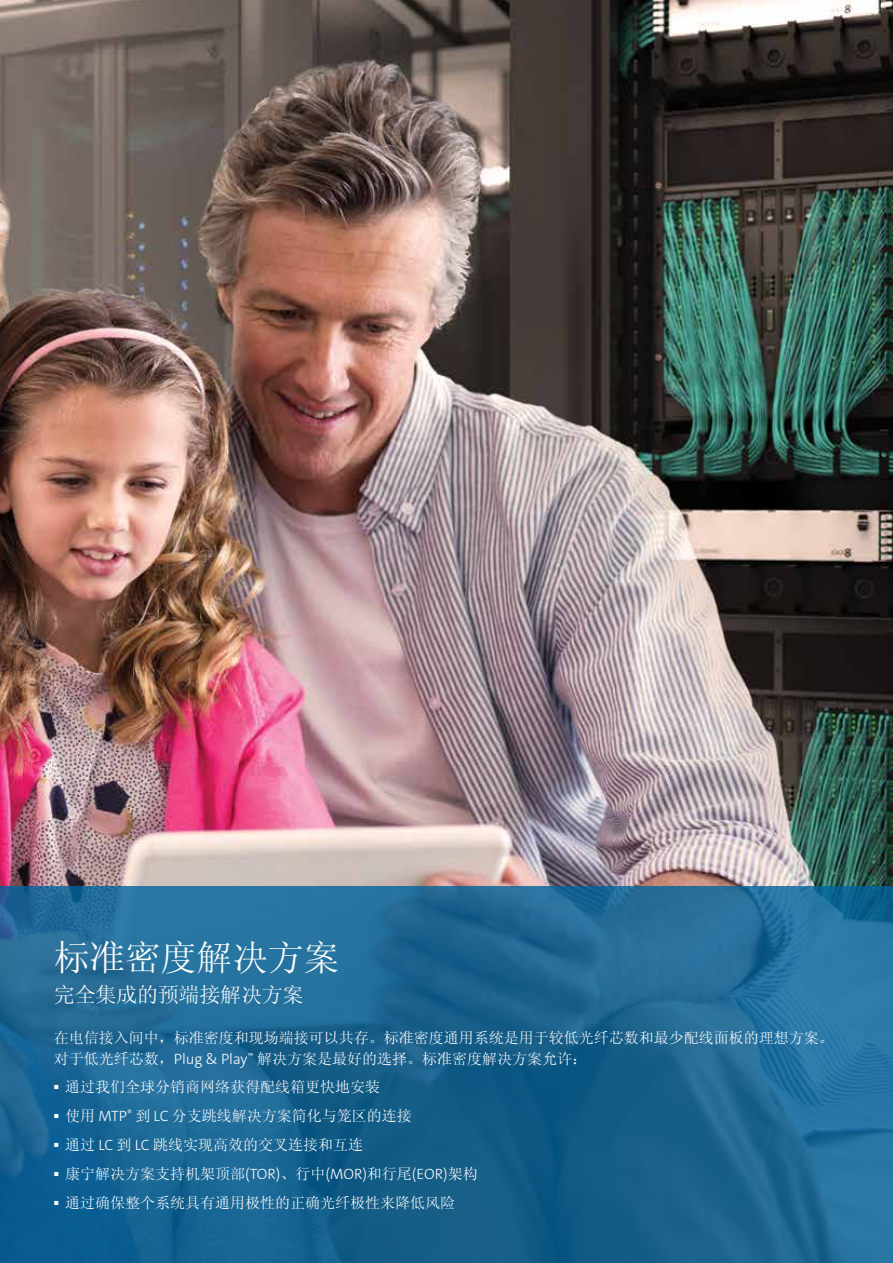
<style>
.page{position:relative;width:893px;height:1263px;background:#fff}
.page>*{position:absolute;margin:0;border:0;box-sizing:border-box;transform-origin:0 0}
.t1{font:36px "Sim Sun";letter-spacing:-.01em;color:#fff}
.t2{font:21px "Sim Sun";letter-spacing:-.01em;color:#fff}
.t3{font:15px/21px "Sim Sun";color:#fff}
.t4{font:200 6px "The Sans C4 s";color:#fff}
.s1{font-family:"The Sans C4 s";font-weight:300}
</style>
<div class="page">
<img style="left:0;top:0;width:893px;height:886px">
<svg style="left:0;top:886px;width:893px;height:377px;background:#1c6693"></svg>
<h1 class="t1" style="left:54px;top:939px;width:287px">标准密度解决方案</h1>
<h2 class="t2" style="left:54px;top:984px;width:251px">完全集成的预端接解决方案</h2>
<p class="t3" style="left:54px;top:1027px;width:781px">在电信接入间中，标准密度和现场端接可以共存。标准密度通用系统是用于较低光纤芯数和最少配线面板的理想方案。对于低光纤芯数，<span class="s1">Plug &amp; Play</span><sup>™</sup> 解决方案是最好的选择。标准密度解决方案允许：</p>
<p class="t4" style="left:54px;top:1083px;width:7px">◼</p>
<p class="t3" style="left:65px;top:1076px;width:317px">通过我们全球分销商网络获得配线箱更快地安装</p>
<p class="t4" style="left:54px;top:1112px;width:7px">◼</p>
<p class="t3" style="left:65px;top:1105px;width:348px">使用 <span class="s1">MTP</span><sup>®</sup> 到 <span class="s1">LC</span> 分支跳线解决方案简化与笼区的连接</p>
<p class="t4" style="left:54px;top:1141px;width:7px">◼</p>
<p class="t3" style="left:65px;top:1134px;width:300px">通过 <span class="s1">LC</span> 到 <span class="s1">LC</span> 跳线实现高效的交叉连接和互连</p>
<p class="t4" style="left:54px;top:1170px;width:7px">◼</p>
<p class="t3" style="left:65px;top:1163px;width:414px">康宁解决方案支持机架顶部<span class="s1">(TOR)</span>、行中<span class="s1">(MOR)</span>和行尾<span class="s1">(EOR)</span>架构</p>
<p class="t4" style="left:54px;top:1199px;width:7px">◼</p>
<p class="t3" style="left:65px;top:1192px;width:392px">通过确保整个系统具有通用极性的正确光纤极性来降低风险</p>
</div>
